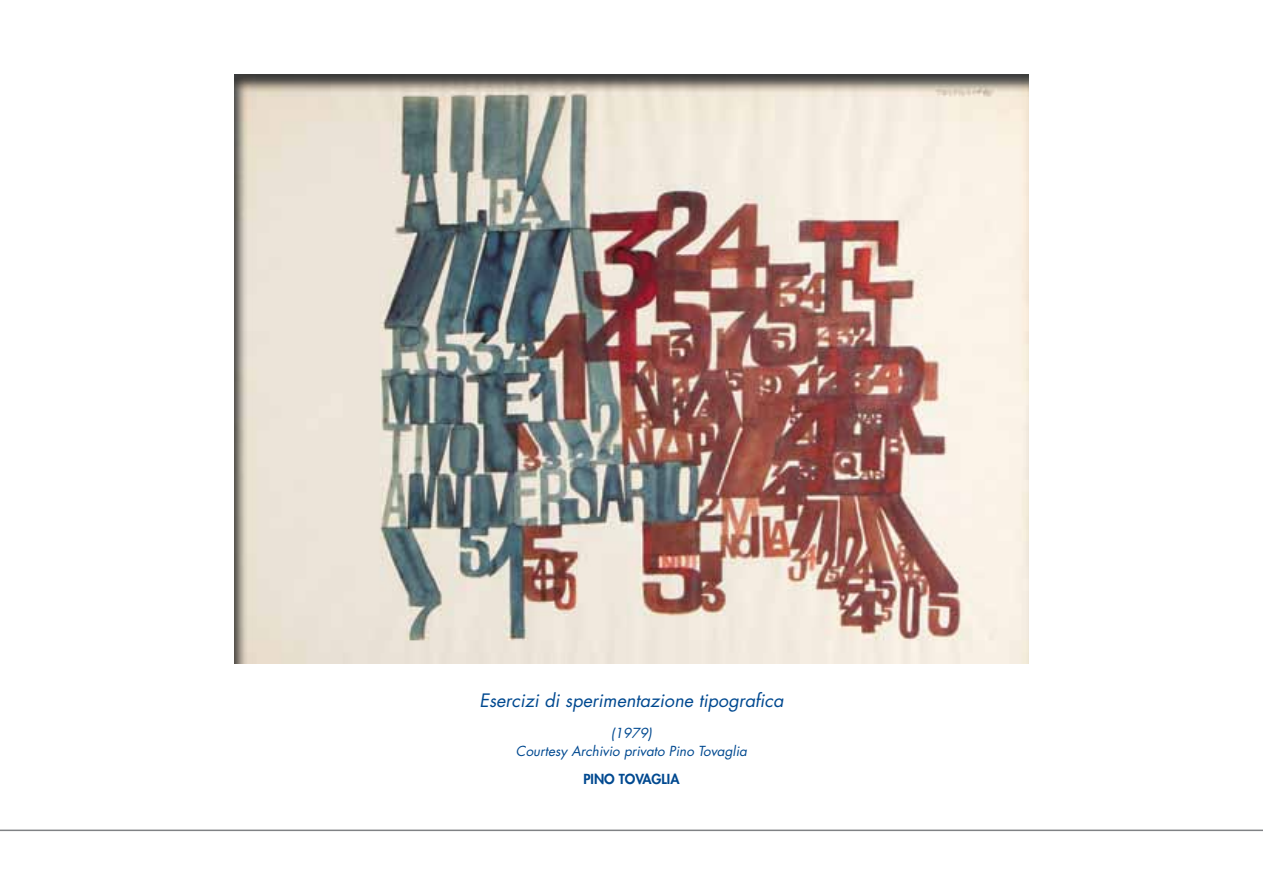
<style>
.page{position:relative;width:1263px;height:893px;background:#fff}
.page>*{position:absolute;margin:0;border:0;box-sizing:border-box;transform-origin:0 0}
.t1{font:italic 18px "Futura LT";color:#004990}
.t2{font:italic 13.5px/18px "Futura LT";color:#004990;text-align:center}
.t3{font:800 13.5px "Futura LT";color:#004990}
</style>
<div class="page">
<hr style="left:0;top:830px;width:1263px;height:1px;background:#808285">
<div style="left:233px;top:73px;width:797px;height:591px;background:#000;opacity:.75"></div>
<h1 class="t1" style="left:479px;top:689px;width:305px">Esercizi di sperimentazione tipografica</h1>
<p class="t2" style="left:516px;top:724px;width:232px">(1979)<br>Courtesy Archivio privato Pino Tovaglia</p>
<p class="t3" style="left:583px;top:770px;width:97px">PINO TOVAGLIA</p>
</div>
